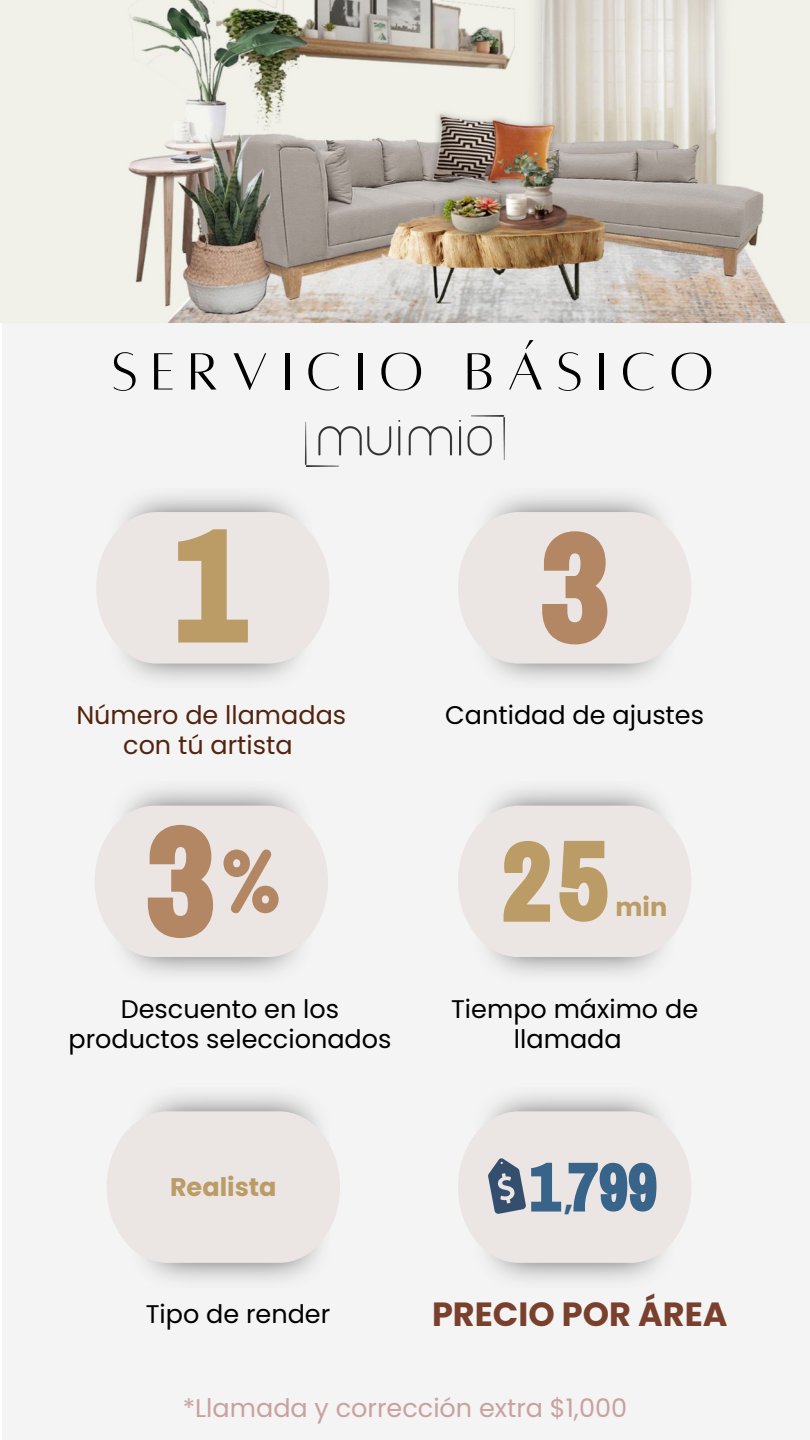
<style>
.page{position:relative;width:810px;height:1440px;background:#fff}
.page>*{position:absolute;margin:0;border:0;box-sizing:border-box;transform-origin:0 0}
.t1{font:57.7px "Alta regular";letter-spacing:.23em;color:#000}
.t2{font:700 33.5px "Poppins";color:#79402e}
.t3{font:700 33.5px "Poppins";color:#386489}
.t4{font:25.5px/30px "Poppins";color:#000;text-align:center}
.t5{font:25.5px "Poppins";color:#c9a19f}
.t6{font:25.5px/30px "Poppins";color:#53230e;text-align:center}
.t7{font:700 25.5px "Poppins";color:#bb9c66}
</style>
<div class="page">
<img style="left:0;top:0;width:810px;height:322px">
<div style="left:2px;top:323px;width:808px;height:1117px;background:#f4f4f4"></div>
<svg style="left:107px;top:1111px;width:233px;height:152px"></svg>
<svg style="left:96px;top:512px;width:233px;height:151px"></svg>
<svg style="left:458px;top:512px;width:233px;height:151px"></svg>
<svg style="left:458px;top:806px;width:233px;height:151px"></svg>
<svg style="left:95px;top:806px;width:233px;height:151px"></svg>
<svg style="left:458px;top:1111px;width:233px;height:152px"></svg>
<img style="left:305px;top:416px;width:200px;height:51px">
<p class="t1" style="left:112px;top:343px;width:603px">SERVICIO BÁSICO</p>
<p class="t6" style="left:76px;top:700px;width:271px">Número de llamadas con tú artista</p>
<p class="t4" style="left:445px;top:700px;width:260px">Cantidad de ajustes</p>
<p class="t7" style="left:615px;top:889px;width:53px">min</p>
<p class="t4" style="left:68px;top:994px;width:325px">Descuento en los productos seleccionados</p>
<p class="t4" style="left:451px;top:994px;width:248px">Tiempo máximo de llamada</p>
<p class="t7" style="left:170px;top:1169px;width:108px">Realista</p>
<p class="t3" style="left:564px;top:1175px;width:11px">,</p>
<p class="t4" style="left:146px;top:1300px;width:186px">Tipo de render</p>
<p class="t2" style="left:432px;top:1291px;width:297px">PRECIO POR ÁREA</p>
<p class="t5" style="left:183px;top:1390px;width:446px">*Llamada y corrección extra $1,000</p>
</div>
